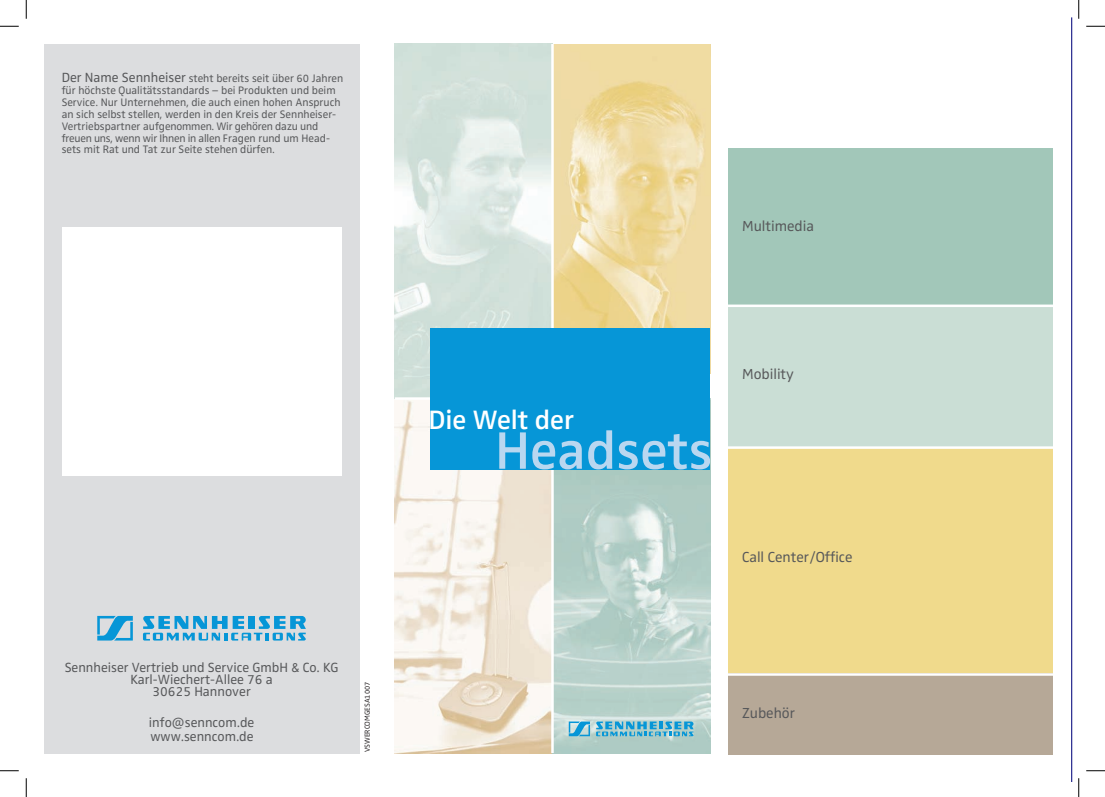
<style>
.page{position:relative;width:1105px;height:797px;background:#fff}
.page>*{position:absolute;margin:0;border:0;box-sizing:border-box;transform-origin:0 0}
.t1{font:600 54.5px "Sennheiser";color:#b9d7f0}
.t2{font:600 27.5px "Sennheiser";color:#fff}
.t3{font:15px "Sennheiser";color:#57585a}
.t4{font:13.75px/11.9px "Sennheiser";color:#57585a;text-align:center}
.t5{font:11.25px/11.9px "Sennheiser";color:#57585a}
.t6{font:7.5px "Sennheiser";color:#231f20}
.s1{font-size:13.75px}
</style>
<div class="page">
<img style="left:395px;top:44px;width:156px;height:709px">
<img style="left:554px;top:469px;width:156px;height:284px">
<img style="left:554px;top:44px;width:156px;height:283px">
<hr style="left:395px;top:397px;width:315px;height:3px;background:#fff">
<div style="left:44px;top:44px;width:315px;height:709px;background:#dcdddf"></div>
<div style="left:62px;top:227px;width:280px;height:248px;background:#fff"></div>
<svg style="left:97px;top:616px;width:36px;height:24px"></svg>
<svg style="left:143px;top:616px;width:163px;height:24px"></svg>
<div style="left:728px;top:306px;width:324px;height:142px;background:#caded5"></div>
<div style="left:728px;top:148px;width:324px;height:158px;background:#a2c7b9"></div>
<div style="left:728px;top:448px;width:324px;height:225px;background:#f0da8c"></div>
<div style="left:728px;top:673px;width:324px;height:82px;background:#b6a897"></div>
<svg style="left:569px;top:721px;width:21px;height:15px"></svg>
<svg style="left:596px;top:721px;width:98px;height:15px"></svg>
<div style="left:431px;top:327px;width:279px;height:142px;background:#0696d7"></div>
<hr style="left:1071px;top:17px;width:1px;height:764px;background:#2e3092">
<hr style="left:717px;top:446px;width:344px;height:3px;background:#fff">
<hr style="left:717px;top:304px;width:344px;height:3px;background:#fff">
<hr style="left:717px;top:673px;width:344px;height:2px;background:#fff">
<svg style="left:0;top:25px;width:19px;height:2px"></svg>
<svg style="left:1086px;top:25px;width:19px;height:2px"></svg>
<svg style="left:0;top:770px;width:19px;height:1px"></svg>
<svg style="left:1086px;top:770px;width:19px;height:1px"></svg>
<svg style="left:25px;top:0;width:2px;height:19px"></svg>
<svg style="left:25px;top:778px;width:2px;height:19px"></svg>
<svg style="left:1078px;top:0;width:1px;height:19px"></svg>
<svg style="left:1078px;top:778px;width:1px;height:19px"></svg>
<p class="t5" style="left:62px;top:72px;width:283px"><span class="s1">Der Name Sennheiser</span> steht bereits seit über 60 Jahren für höchste Qualitätsstandards – bei Produkten und beim Service. Nur Unternehmen, die auch einen hohen Anspruch an sich selbst stellen, werden in den Kreis der Sennheiser-Vertriebspartner aufge nommen. Wir gehören dazu und freuen uns, wenn wir Ihnen in allen Fragen rund um Head&shy;sets mit Rat und Tat zur Seite stehen dürfen.</p>
<p class="t4" style="left:65px;top:661px;width:275px">Sennheiser Vertrieb und Service GmbH &amp; Co. KG<br>Karl-Wiechert-Allee 76 a<br>30625 Hannover</p>
<p class="t4" style="left:149px;top:716px;width:107px">info@senncom.de</p>
<p class="t4" style="left:150px;top:730px;width:105px">www.senncom.de</p>
<p class="t6" style="left:363px;top:752px;width:72px;rotate:-90deg">VSWERCOMGESA1007</p>
<h3 class="t3" style="left:742px;top:217px;width:73px">Multimedia</h3>
<h2 class="t2" style="left:428px;top:403px;width:147px">Die Welt der</h2>
<h1 class="t1" style="left:495px;top:419px;width:219px">Headsets</h1>
<h3 class="t3" style="left:742px;top:365px;width:53px">Mobility</h3>
<h3 class="t3" style="left:742px;top:549px;width:112px">Call Center/Office</h3>
<h3 class="t3" style="left:742px;top:704px;width:54px">Zubehör</h3>
</div>
